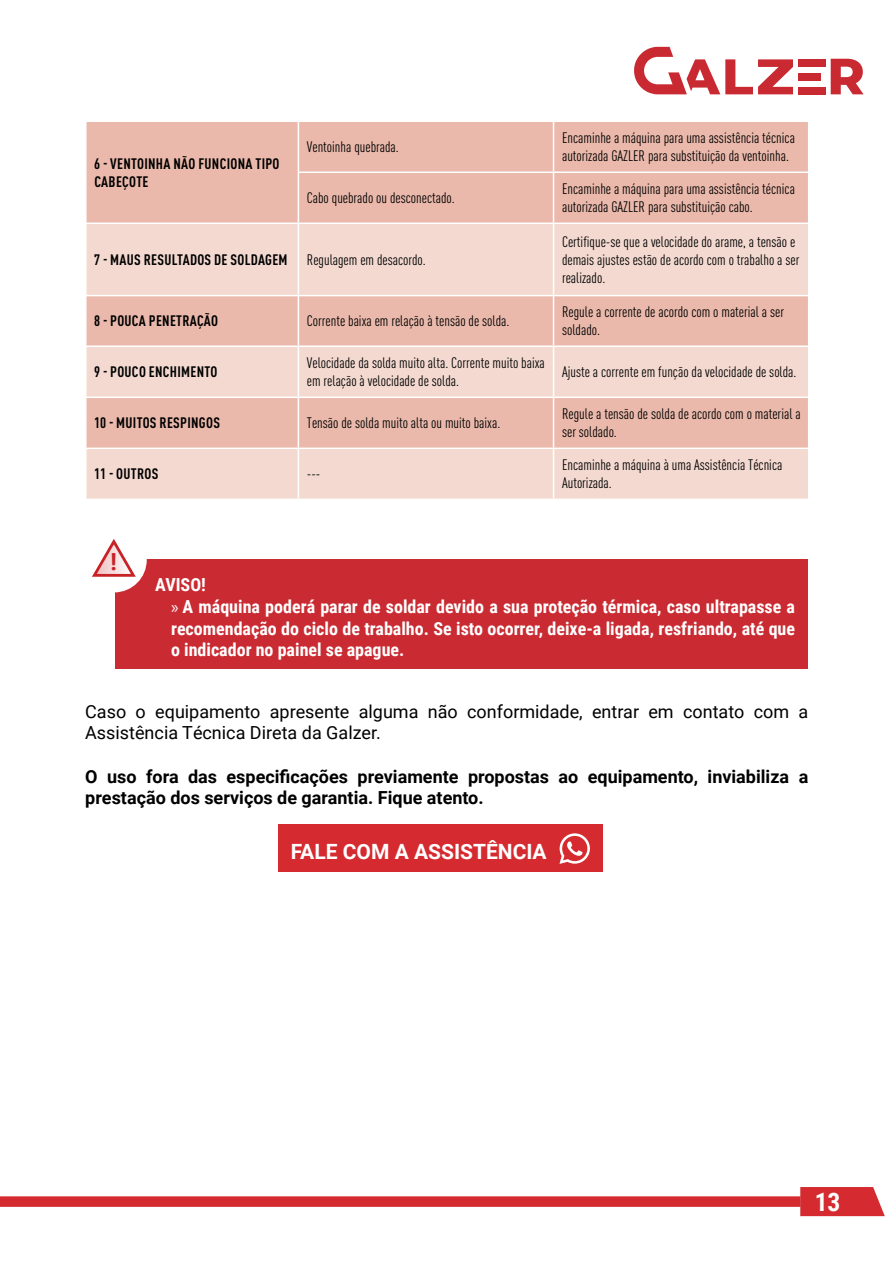
<style>
.page{position:relative;width:893px;height:1263px;background:#fff}
.page>*{position:absolute;margin:0;border:0;box-sizing:border-box;transform-origin:0 0}
.t1{font:700 25.5px "Roboto Condensed";color:#fff}
.t2{font:700 23.55px "Roboto";color:#c82227}
.t3{font:700 21px "Roboto";color:#fff}
.t4{font:700 18px/21.6px "Roboto Condensed";color:#fff}
.t5{font:700 18px/21.6px "Roboto";color:#000}
.t6{font:18px/21.6px "Roboto";color:#000}
.t7{font:condensed 15px/18px "DIN Pro";color:#000}
.t8{font:700 condensed 15px/18px "DIN Pro";letter-spacing:.02em;color:#000}
.s1{font-family:"Myriad Pro";font-weight:400}
</style>
<div class="page">
<div style="left:0;top:1196px;width:801px;height:11px;background:#d52a2f"></div>
<svg style="left:800px;top:1187px;width:85px;height:29px"></svg>
<svg style="left:831px;top:59px;width:32px;height:35px"></svg>
<svg style="left:634px;top:47px;width:159px;height:47px"></svg>
<div style="left:798px;top:87px;width:28px;height:7px;background:#c92a32"></div>
<div style="left:798px;top:59px;width:28px;height:8px;background:#c92a32"></div>
<div style="left:798px;top:73px;width:23px;height:8px;background:#c92a32"></div>
<div style="left:87px;top:296px;width:721px;height:49px;background:#eab9ab"></div>
<svg style="left:87px;top:347px;width:721px;height:152px;fill:#f3d9d0"></svg>
<hr style="left:298px;top:296px;width:1px;height:49px;background:#fff">
<hr style="left:553px;top:296px;width:1px;height:49px;background:#fff">
<hr style="left:298px;top:398px;width:1px;height:50px;background:#fff">
<hr style="left:553px;top:398px;width:1px;height:50px;background:#fff">
<hr style="left:298px;top:347px;width:1px;height:49px;background:#fff">
<hr style="left:553px;top:347px;width:1px;height:49px;background:#fff">
<hr style="left:85px;top:396px;width:213px;height:2px;background:#fff">
<hr style="left:298px;top:396px;width:256px;height:2px;background:#fff">
<hr style="left:554px;top:396px;width:255px;height:2px;background:#fff">
<hr style="left:85px;top:448px;width:213px;height:1px;background:#fff">
<hr style="left:298px;top:448px;width:256px;height:1px;background:#fff">
<hr style="left:554px;top:448px;width:255px;height:1px;background:#fff">
<hr style="left:298px;top:449px;width:1px;height:50px;background:#fff">
<hr style="left:553px;top:449px;width:1px;height:50px;background:#fff">
<div style="left:87px;top:122px;width:721px;height:101px;background:#eab9ab"></div>
<div style="left:87px;top:224px;width:721px;height:71px;background:#f3d9d0"></div>
<hr style="left:298px;top:122px;width:1px;height:49px;background:#fff">
<hr style="left:553px;top:122px;width:1px;height:49px;background:#fff">
<hr style="left:298px;top:171px;width:256px;height:2px;background:#fff">
<hr style="left:298px;top:173px;width:1px;height:50px;background:#fff">
<hr style="left:554px;top:171px;width:255px;height:2px;background:#fff">
<hr style="left:553px;top:173px;width:1px;height:50px;background:#fff">
<hr style="left:298px;top:224px;width:1px;height:71px;background:#fff">
<hr style="left:553px;top:224px;width:1px;height:71px;background:#fff">
<div style="left:116px;top:560px;width:692px;height:109px;background:#ca2b32"></div>
<div style="left:82px;top:527px;width:65px;height:65px;background:#fff;border-radius:50%"></div>
<svg style="left:92px;top:539px;width:44px;height:38px"></svg>
<div style="left:279px;top:824px;width:324px;height:48px;background:#d52a2f"></div>
<svg style="left:559px;top:833px;width:31px;height:31px"></svg>
<p class="t8" style="left:94px;top:153px;width:187px">6 - VENTOINHA NÃO FUNCIONA TIPO<br>CABEÇOTE</p>
<p class="t7" style="left:307px;top:137px;width:93px">Ventoinha quebrada.</p>
<p class="t7" style="left:562px;top:128px;width:234px">Encaminhe a máquina para uma assistência técnica autorizada GAZLER para substituição da ventoinha.</p>
<p class="t7" style="left:307px;top:188px;width:149px">Cabo quebrado ou desconectado.</p>
<p class="t7" style="left:562px;top:179px;width:234px">Encaminhe a máquina para uma assistência técnica autorizada GAZLER para substituição cabo.</p>
<p class="t8" style="left:94px;top:249px;width:195px">7 - MAUS RESULTADOS DE SOLDAGEM</p>
<p class="t7" style="left:307px;top:249px;width:120px">Regulagem em desacordo.</p>
<p class="t7" style="left:562px;top:231px;width:239px">Certifique-se que a velocidade do arame, a tensão e demais ajustes estão de acordo com o trabalho a ser realizado.</p>
<p class="t8" style="left:94px;top:310px;width:125px">8 - POUCA PENETRAÇÃO</p>
<p class="t7" style="left:307px;top:311px;width:204px">Corrente baixa em relação à tensão de solda.</p>
<p class="t7" style="left:562px;top:302px;width:224px">Regule a corrente de acordo com o material a ser soldado.</p>
<p class="t8" style="left:94px;top:361px;width:125px">9 - POUCO ENCHIMENTO</p>
<p class="t7" style="left:307px;top:353px;width:239px">Velocidade da solda muito alta. Corrente muito baixa em relação à velocidade de solda.</p>
<p class="t7" style="left:562px;top:362px;width:236px">Ajuste a corrente em função da velocidade de solda.</p>
<p class="t8" style="left:94px;top:412px;width:127px">10 - MUITOS RESPINGOS</p>
<p class="t7" style="left:307px;top:413px;width:195px">Tensão de solda muito alta ou muito baixa.</p>
<p class="t7" style="left:562px;top:404px;width:240px">Regule a tensão de solda de acordo com o material a ser soldado.</p>
<p class="t8" style="left:94px;top:464px;width:66px">11 - OUTROS</p>
<p class="t7" style="left:307px;top:464px;width:15px">---</p>
<p class="t7" style="left:562px;top:455px;width:222px">Encaminhe a máquina à uma Assistência Técnica<br>Autorizada.</p>
<h2 class="t2" style="left:110px;top:545px;width:8px">!</h2>
<p class="t4" style="left:171px;top:573px;width:626px;text-indent:-16px">AVISO!<br><span class="s1">»</span> A máquina poderá parar de soldar devido a sua proteção térmica, caso ultrapasse a recomendação do ciclo de trabalho. Se isto ocorrer, deixe-a ligada, resfriando, até que o indicador no painel se apague.</p>
<p class="t6" style="left:85px;top:700px;width:724px">Caso o equipamento apresente alguma não conformidade, entrar em contato com a<br>Assistência Técnica Direta da Galzer.</p>
<p class="t5" style="left:85px;top:765px;width:725px">O uso fora das especificações previamente propostas ao equipamento, inviabiliza a prestação dos serviços de garantia. Fique atento.</p>
<h3 class="t3" style="left:291px;top:837px;width:257px">FALE COM A ASSISTÊNCIA</h3>
<h1 class="t1" style="left:815px;top:1184px;width:27px">13</h1>
</div>
